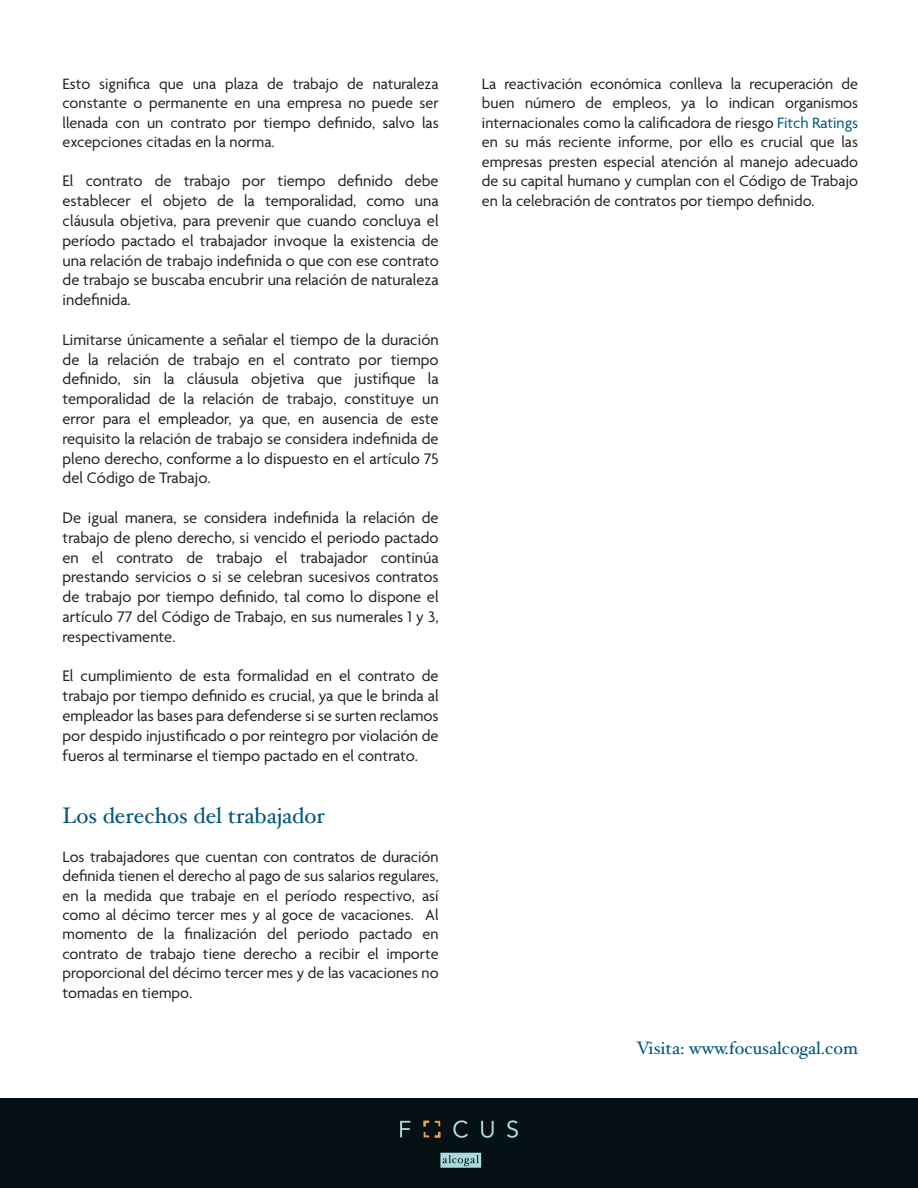
<style>
.page{position:relative;width:918px;height:1188px;background:#fff}
.page>*{position:absolute;margin:0;border:0;box-sizing:border-box;transform-origin:0 0}
.t1{font:22.5px "Hoefler Text";color:#00577d}
.t2{font:18px "Hoefler Text";color:#00577d}
.t3{font:16.5px/19.8px "Agenda";color:#231f20;text-align:justify}
.t4{font:16.2px/19.5px "Agenda";color:#231f20;text-align:justify}
.s1{color:#00577d}
</style>
<div class="page">
<div style="left:0;top:1099px;width:918px;height:89px;background:#061116"></div>
<svg style="left:440px;top:1153px;width:41px;height:15px"></svg>
<svg style="left:400px;top:1121px;width:10px;height:16px"></svg>
<svg style="left:453px;top:1120px;width:15px;height:18px"></svg>
<svg style="left:481px;top:1121px;width:13px;height:17px"></svg>
<svg style="left:507px;top:1120px;width:11px;height:18px"></svg>
<svg style="left:424px;top:1121px;width:5px;height:5px"></svg>
<svg style="left:435px;top:1132px;width:5px;height:5px"></svg>
<svg style="left:424px;top:1132px;width:5px;height:5px"></svg>
<svg style="left:435px;top:1121px;width:5px;height:5px"></svg>
<p class="t4" style="left:63px;top:75px;width:378px">Esto significa que una plaza de trabajo de naturaleza constante o permanente en una empresa no puede ser llenada con un contrato por tiempo definido, salvo las excepciones citadas en la norma.</p>
<p class="t3" style="left:63px;top:172px;width:378px">El contrato de trabajo por tiempo definido debe establecer el objeto de la temporalidad, como una cláusula objetiva, para prevenir que cuando concluya el período pactado el trabajador invoque la existencia de una relación de trabajo indefinida o que con ese contrato de trabajo se buscaba encubrir una relación de naturaleza indefinida.</p>
<p class="t3" style="left:63px;top:331px;width:378px">Limitarse únicamente a señalar el tiempo de la duración de la relación de trabajo en el contrato por tiempo definido, sin la cláusula objetiva que justifique la temporalidad de la relación de trabajo, constituye un error para el empleador, ya que, en ausencia de este requisito la relación de trabajo se considera indefinida de pleno derecho, conforme a lo dispuesto en el artículo 75 del Código de Trabajo.</p>
<p class="t3" style="left:63px;top:509px;width:378px">De igual manera, se considera indefinida la relación de trabajo de pleno derecho, si vencido el periodo pactado en el contrato de trabajo el trabajador continúa prestando servicios o si se celebran sucesivos contratos de trabajo por tiempo definido, tal como lo dispone el artículo 77 del Código de Trabajo, en sus numerales 1 y 3, respectivamente.</p>
<p class="t3" style="left:63px;top:667px;width:378px">El cumplimiento de esta formalidad en el contrato de trabajo por tiempo definido es crucial, ya que le brinda al empleador las bases para defenderse si se surten reclamos por despido injustificado o por reintegro por violación de fueros al terminarse el tiempo pactado en el contrato.</p>
<h1 class="t1" style="left:63px;top:802px;width:264px">Los derechos del trabajador</h1>
<p class="t4" style="left:63px;top:848px;width:378px">Los trabajadores que cuentan con contratos de duración definida tienen el derecho al pago de sus salarios regulares, en la medida que trabaje en el período respectivo, así como al décimo tercer mes y al goce de vacaciones. Al momento de la finalización del periodo pactado en contrato de trabajo tiene derecho a recibir el importe proporcional del décimo tercer mes y de las vacaciones no tomadas en tiempo.</p>
<p class="t4" style="left:482px;top:75px;width:378px">La reactivación económica conlleva la recuperación de buen número de empleos, ya lo indican organismos internacionales como la calificadora de riesgo <span class="s1">Fitch Ratings </span>en su más reciente informe, por ello es crucial que las empresas presten especial atención al manejo adecuado de su capital humano y cumplan con el Código de Trabajo en la celebración de contratos por tiempo definido.</p>
<p class="t2" style="left:636px;top:1037px;width:223px">Visita: www.focusalcogal.com</p>
</div>
